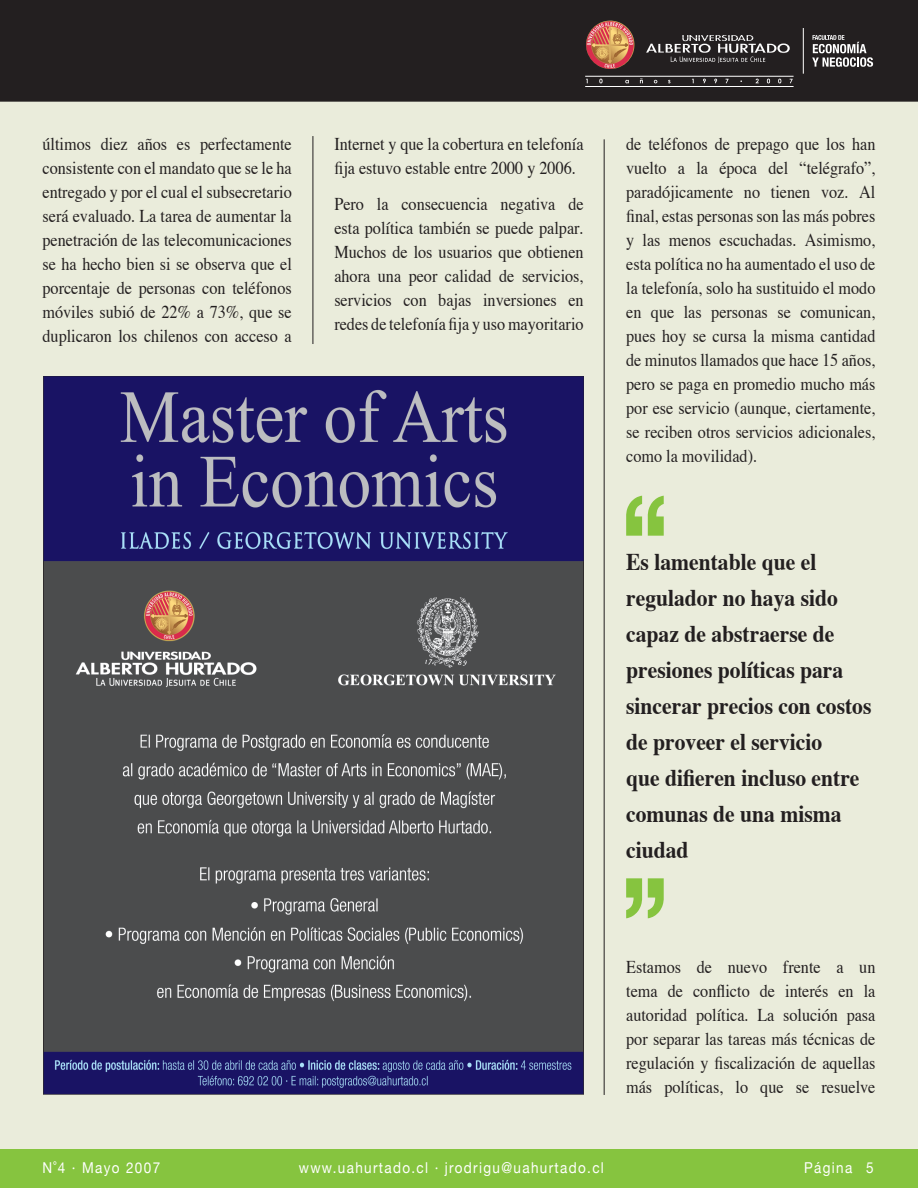
<style>
.page{position:relative;width:918px;height:1188px;background:#fff}
.page>*{position:absolute;margin:0;border:0;box-sizing:border-box;transform-origin:0 0}
.destacado{font:700 24px/36px "Times";color:#231f20;scale:.9 1}
.t1{font:18px/24px "Times";color:#231f20;text-align:justify;scale:.9 1}
.t2{font:15px "Helvetica Neue";letter-spacing:.1em;color:#fff;scale:.9 1}
</style>
<div class="page">
<div style="left:0;top:0;width:918px;height:1187px;background:#eaecdb"></div>
<div style="left:0;top:0;width:918px;height:102px;background:#231f20"></div>
<div style="left:0;top:1149px;width:918px;height:39px;background:#86c43f"></div>
<div style="left:800px;top:21px;width:80px;height:59px;background:#231f20"></div>
<svg style="left:812px;top:35px;width:61px;height:32px"></svg>
<hr style="left:803px;top:28px;width:1px;height:46px;background:#fff">
<hr style="left:43px;top:99px;width:832px;height:1px;background:#231f20">
<div style="left:576px;top:9px;width:221px;height:89px;background:#231f20"></div>
<hr style="left:585px;top:76px;width:209px;height:1px;background:#fff">
<hr style="left:585px;top:86px;width:209px;height:1px;background:#fff">
<svg style="left:756px;top:79px;width:3px;height:4px"></svg>
<svg style="left:778px;top:79px;width:3px;height:4px"></svg>
<svg style="left:599px;top:79px;width:4px;height:4px"></svg>
<svg style="left:625px;top:80px;width:4px;height:3px"></svg>
<svg style="left:640px;top:78px;width:3px;height:5px"></svg>
<svg style="left:646px;top:35px;width:144px;height:28px"></svg>
<img style="left:586px;top:20px;width:48px;height:49px">
<hr style="left:313px;top:136px;width:1px;height:208px;background:#231f20">
<hr style="left:604px;top:139px;width:1px;height:956px;background:#231f20">
<img style="left:43px;top:377px;width:541px;height:717px">
<svg style="left:626px;top:496px;width:16px;height:40px"></svg>
<svg style="left:648px;top:496px;width:16px;height:40px"></svg>
<svg style="left:648px;top:878px;width:16px;height:40px"></svg>
<svg style="left:626px;top:878px;width:16px;height:40px"></svg>
<p class="t1" style="left:43px;top:130px;width:279px">últimos diez años es perfectamente consistente con el mandato que se le ha entregado y por el cual el subsecretario será evaluado. La tarea de aumentar la penetración de las telecomunicaciones se ha hecho bien si se observa que el porcentaje de personas con teléfonos móviles subió de 22% a 73%, que se duplicaron los chilenos con acceso a</p>
<p class="t1" style="left:334px;top:130px;width:279px">Internet y que la cobertura en telefonía fija estuvo estable entre 2000 y 2006.</p>
<p class="t1" style="left:334px;top:191px;width:279px">Pero la consecuencia negativa de esta política también se puede palpar.<br>Muchos de los usuarios que obtienen ahora una peor calidad de servicios, servicios con bajas inversiones en redes de telefonía fija y uso mayoritario</p>
<p class="t1" style="left:626px;top:130px;width:279px">de teléfonos de prepago que los han vuelto a la época del “telégrafo”, paradójicamente no tienen voz. Al final, estas personas son las más pobres y las menos escuchadas. Asimismo, esta política no ha aumentado el uso de la telefonía, solo ha sustituido el modo en que las personas se comunican, pues hoy se cursa la misma cantidad de minutos llamados que hace 15 años, pero se paga en promedio mucho más por ese servicio (aunque, ciertamente, se reciben otros servicios adicionales, como la movilidad).</p>
<p class="destacado" style="left:626px;top:541px;width:274px">Es lamentable que el regulador no haya sido capaz de abstraerse de presiones políticas para sincerar precios con costos de proveer el servicio<br>que difieren incluso entre comunas de una misma ciudad</p>
<p class="t1" style="left:626px;top:954px;width:279px">Estamos de nuevo frente a un tema de conflicto de interés en la autoridad política. La solución pasa por separar las tareas más técnicas de regulación y fiscalización de aquellas más políticas, lo que se resuelve</p>
<p class="t2" style="left:43px;top:1158px;width:132px">N˚4 · Mayo 2007</p>
<p class="t2" style="left:299px;top:1158px;width:341px">www.uahurtado.cl · jrodrigu@uahurtado.cl</p>
<p class="t2" style="left:804px;top:1158px;width:55px">Página</p>
</div>
